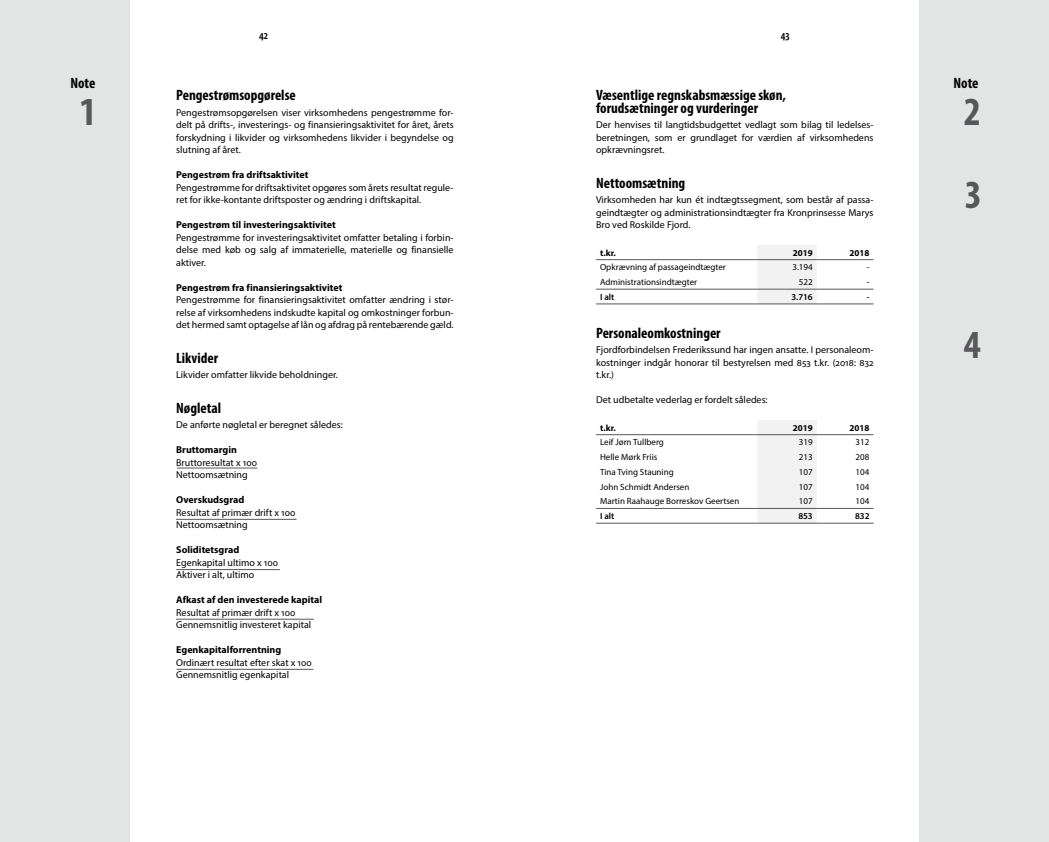
<style>
.page{position:relative;width:1049px;height:842px;background:#fff}
.page>*{position:absolute;margin:0;border:0;box-sizing:border-box;transform-origin:0 0}
.Notetal{font:700 condensed 40px "Myriad Pro";color:#58585a}
.Mellemrubrik{font:700 condensed 15px/12.5px "Myriad Pro";color:#000}
.t1{font:600 condensed 12px "Myriad Pro";color:#000}
.Brødtekst{font:10px/12.5px "Myriad Pro";color:#000;text-align:justify}
._3_niveau_mrubs{font:700 10px "Myriad Pro";color:#000}
.Tabelbrød{font:9px "Myriad Pro";color:#000}
.tabel_mrub{font:700 9px "Myriad Pro";color:#000}
.Tabelbrød_resultat{font:600 9px "Myriad Pro";color:#000}
</style>
<div class="page">
<div style="left:0;top:0;width:130px;height:842px;background:#e3e4e4"></div>
<div style="left:918px;top:0;width:131px;height:842px;background:#e3e4e4"></div>
<hr style="left:177px;top:468px;width:80px;height:1px;background:#58585a">
<hr style="left:176px;top:519px;width:121px;height:1px;background:#58585a">
<hr style="left:176px;top:569px;width:104px;height:1px;background:#58585a">
<hr style="left:176px;top:619px;width:138px;height:1px;background:#58585a">
<hr style="left:177px;top:669px;width:136px;height:1px;background:#58585a">
<div style="left:757px;top:245px;width:60px;height:58px;background:#f2f2f3"></div>
<hr style="left:596px;top:289px;width:161px;height:1px;background:#58585a">
<hr style="left:757px;top:289px;width:60px;height:1px;background:#58585a">
<hr style="left:817px;top:289px;width:56px;height:1px;background:#58585a">
<hr style="left:596px;top:259px;width:161px;height:1px;background:#58585a">
<hr style="left:757px;top:259px;width:60px;height:1px;background:#58585a">
<hr style="left:817px;top:259px;width:56px;height:1px;background:#58585a">
<hr style="left:596px;top:303px;width:161px;height:1px;background:#58585a">
<hr style="left:757px;top:303px;width:60px;height:1px;background:#58585a">
<hr style="left:817px;top:303px;width:56px;height:1px;background:#58585a">
<div style="left:757px;top:420px;width:60px;height:103px;background:#f2f2f3"></div>
<hr style="left:596px;top:508px;width:161px;height:1px;background:#58585a">
<hr style="left:757px;top:508px;width:60px;height:1px;background:#58585a">
<hr style="left:817px;top:508px;width:56px;height:1px;background:#58585a">
<hr style="left:596px;top:434px;width:161px;height:1px;background:#58585a">
<hr style="left:757px;top:434px;width:60px;height:1px;background:#58585a">
<hr style="left:817px;top:434px;width:56px;height:1px;background:#58585a">
<hr style="left:596px;top:523px;width:161px;height:1px;background:#58585a">
<hr style="left:757px;top:523px;width:60px;height:1px;background:#58585a">
<hr style="left:817px;top:523px;width:56px;height:1px;background:#58585a">
<p class="t1" style="left:259px;top:28px;width:10px">42</p>
<p class="t1" style="left:781px;top:28px;width:10px">43</p>
<h2 class="Mellemrubrik" style="left:70px;top:76px;width:26px">Note</h2>
<h2 class="Mellemrubrik" style="left:953px;top:76px;width:26px">Note</h2>
<p class="Mellemrubrik" style="left:176px;top:89px;width:121px">Pengestrømsopgørelse</p>
<p class="Brødtekst" style="left:176px;top:106px;width:279px">Pengestrømsopgørelsen viser virksomhedens pengestrømme for&shy;delt på drifts-, investerings- og finansieringsaktivitet for året, årets forskydning i likvider og virksomhedens likvider i begyndelse og slutning af året.</p>
<p class="_3_niveau_mrubs" style="left:176px;top:168px;width:134px">Pengestrøm fra driftsaktivitet</p>
<p class="Brødtekst" style="left:176px;top:181px;width:279px">Pengestrømme for driftsaktivitet opgøres som årets resultat regule&shy;ret for ikke-kontante driftsposter og ændring i driftskapital.</p>
<p class="_3_niveau_mrubs" style="left:176px;top:218px;width:161px">Pengestrøm til investeringsaktivitet</p>
<p class="Brødtekst" style="left:176px;top:231px;width:279px">Pengestrømme for investeringsaktivitet omfatter betaling i forbin&shy;delse med køb og salg af immaterielle, materielle og finansielle aktiver.</p>
<p class="_3_niveau_mrubs" style="left:176px;top:281px;width:168px">Pengestrøm fra finansieringsaktivitet</p>
<p class="Brødtekst" style="left:176px;top:294px;width:279px">Pengestrømme for finansieringsaktivitet omfatter ændring i stør&shy;relse af virksomhedens indskudte kapital og omkostninger forbun&shy;det hermed samt optagelse af lån og afdrag på rentebærende gæld.</p>
<p class="Mellemrubrik" style="left:176px;top:351px;width:43px">Likvider</p>
<p class="Brødtekst" style="left:176px;top:369px;width:163px">Likvider omfatter likvide beholdninger.</p>
<p class="Mellemrubrik" style="left:176px;top:401px;width:46px">Nøgletal</p>
<p class="Brødtekst" style="left:176px;top:419px;width:168px">De anførte nøgletal er beregnet således:</p>
<p class="_3_niveau_mrubs" style="left:176px;top:443px;width:62px">Bruttomargin</p>
<p class="Brødtekst" style="left:176px;top:456px;width:82px">Bruttoresultat x 100<br>Nettoomsætning</p>
<p class="_3_niveau_mrubs" style="left:176px;top:493px;width:70px">Overskudsgrad</p>
<p class="Brødtekst" style="left:176px;top:506px;width:121px">Resultat af primær drift x 100<br>Nettoomsætning</p>
<p class="_3_niveau_mrubs" style="left:176px;top:543px;width:65px">Soliditetsgrad</p>
<p class="Brødtekst" style="left:176px;top:556px;width:103px">Egenkapital ultimo x 100<br>Aktiver i alt, ultimo</p>
<p class="_3_niveau_mrubs" style="left:176px;top:593px;width:147px">Afkast af den investerede kapital</p>
<p class="Brødtekst" style="left:176px;top:606px;width:137px">Resultat af primær drift x 100<br>Gennemsnitlig investeret kapital</p>
<p class="_3_niveau_mrubs" style="left:176px;top:643px;width:107px">Egenkapitalforrentning</p>
<p class="Brødtekst" style="left:176px;top:656px;width:137px">Ordinært resultat efter skat x 100<br>Gennemsnitlig egenkapital</p>
<p class="Mellemrubrik" style="left:596px;top:89px;width:191px">Væsentlige regnskabsmæssige skøn, forudsætninger og vurderinger</p>
<p class="Brødtekst" style="left:596px;top:119px;width:279px">Der henvises til langtidsbudgettet vedlagt som bilag til ledelses&shy;beretningen, som er grundlaget for værdien af virksomhedens opkrævningsret.</p>
<p class="Mellemrubrik" style="left:596px;top:176px;width:91px">Nettoomsætning</p>
<p class="Brødtekst" style="left:596px;top:194px;width:279px">Virksomheden har kun ét indtægtssegment, som består af passa&shy;geindtægter og administrationsindtægter fra Kronprinsesse Marys Bro ved Roskilde Fjord.</p>
<p class="tabel_mrub" style="left:600px;top:247px;width:17px">t.kr.</p>
<p class="tabel_mrub" style="left:793px;top:247px;width:21px">2019</p>
<p class="tabel_mrub" style="left:849px;top:247px;width:21px">2018</p>
<p class="Tabelbrød" style="left:600px;top:262px;width:127px">Opkrævning af passageindtægter</p>
<p class="Tabelbrød" style="left:792px;top:262px;width:22px">3.194</p>
<p class="Tabelbrød" style="left:867px;top:262px;width:4px">-</p>
<p class="Tabelbrød" style="left:600px;top:277px;width:99px">Administrationsindtægter</p>
<p class="Tabelbrød" style="left:799px;top:277px;width:15px">522</p>
<p class="Tabelbrød" style="left:867px;top:277px;width:4px">-</p>
<p class="Tabelbrød_resultat" style="left:600px;top:291px;width:16px">I alt</p>
<p class="Tabelbrød_resultat" style="left:791px;top:291px;width:23px">3.716</p>
<p class="Tabelbrød_resultat" style="left:867px;top:291px;width:4px">-</p>
<p class="Mellemrubrik" style="left:596px;top:326px;width:126px">Personaleomkostninger</p>
<p class="Brødtekst" style="left:596px;top:344px;width:279px">Fjordforbindelsen Frederikssund har ingen ansatte. I personaleom&shy;kostninger indgår honorar til bestyrelsen med 853 t.kr. (2018: 832 t.kr.)</p>
<p class="Brødtekst" style="left:596px;top:394px;width:173px">Det udbetalte vederlag er fordelt således:</p>
<p class="tabel_mrub" style="left:600px;top:422px;width:17px">t.kr.</p>
<p class="tabel_mrub" style="left:793px;top:422px;width:21px">2019</p>
<p class="tabel_mrub" style="left:849px;top:422px;width:21px">2018</p>
<p class="Tabelbrød" style="left:600px;top:437px;width:65px">Leif Jørn Tullberg</p>
<p class="Tabelbrød" style="left:799px;top:437px;width:15px">319</p>
<p class="Tabelbrød" style="left:856px;top:437px;width:15px">312</p>
<p class="Tabelbrød" style="left:600px;top:452px;width:59px">Helle Mørk Friis</p>
<p class="Tabelbrød" style="left:799px;top:452px;width:15px">213</p>
<p class="Tabelbrød" style="left:856px;top:452px;width:15px">208</p>
<p class="Tabelbrød" style="left:600px;top:466px;width:75px">Tina Tving Stauning</p>
<p class="Tabelbrød" style="left:799px;top:466px;width:15px">107</p>
<p class="Tabelbrød" style="left:856px;top:466px;width:15px">104</p>
<p class="Tabelbrød" style="left:600px;top:481px;width:91px">John Schmidt Andersen</p>
<p class="Tabelbrød" style="left:799px;top:481px;width:15px">107</p>
<p class="Tabelbrød" style="left:856px;top:481px;width:15px">104</p>
<p class="Tabelbrød" style="left:600px;top:496px;width:141px">Martin Raahauge Borreskov Geertsen</p>
<p class="Tabelbrød" style="left:799px;top:496px;width:15px">107</p>
<p class="Tabelbrød" style="left:856px;top:496px;width:15px">104</p>
<p class="Tabelbrød_resultat" style="left:600px;top:510px;width:16px">I alt</p>
<p class="Tabelbrød_resultat" style="left:798px;top:510px;width:16px">853</p>
<p class="Tabelbrød_resultat" style="left:855px;top:510px;width:16px">832</p>
<p class="Notetal" style="left:79px;top:86px;width:19px">1</p>
<p class="Notetal" style="left:964px;top:86px;width:19px">2</p>
<p class="Notetal" style="left:965px;top:170px;width:19px">3</p>
<p class="Notetal" style="left:964px;top:320px;width:19px">4</p>
</div>
